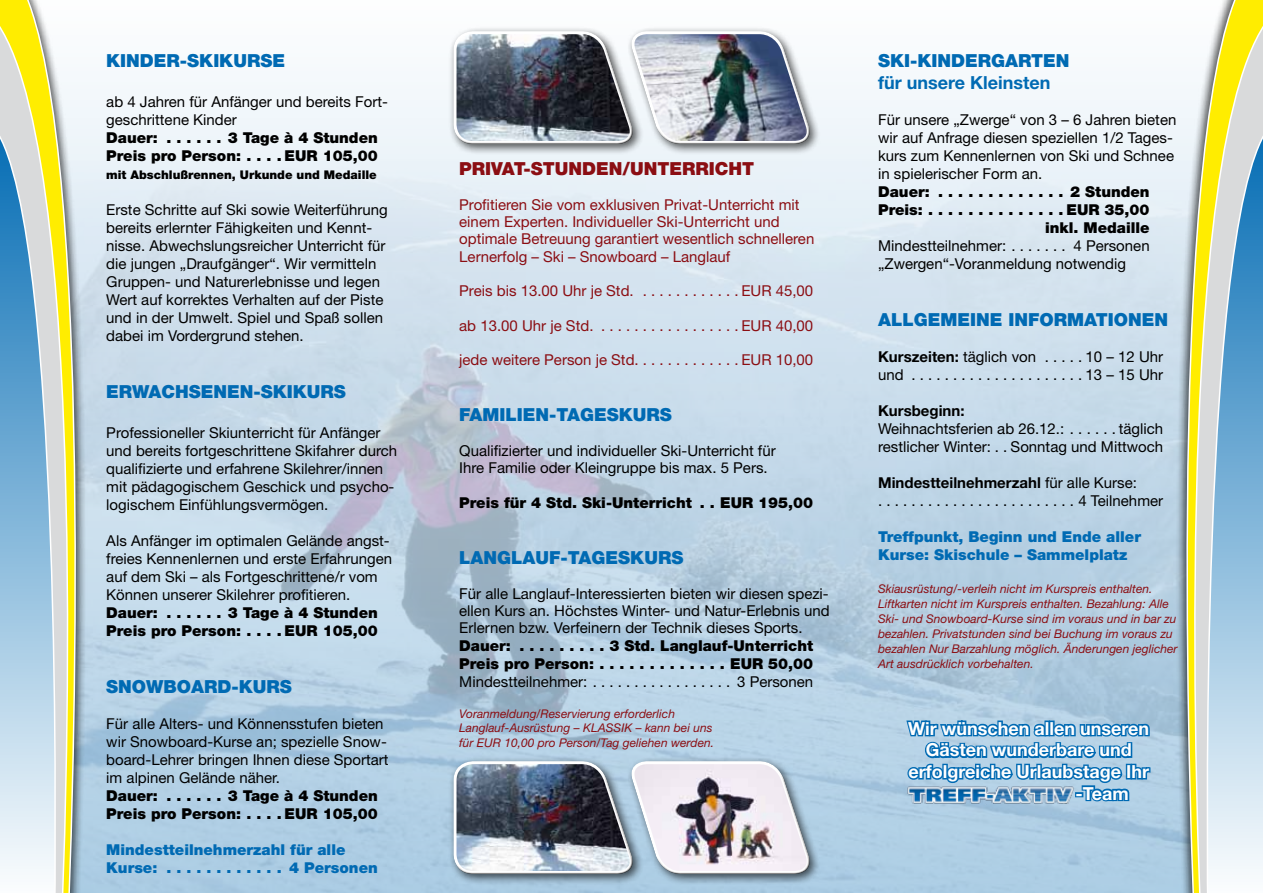
<style>
.page{position:relative;width:1263px;height:893px;background:#fff}
.page>*{position:absolute;margin:0;border:0;box-sizing:border-box;transform-origin:0 0}
.t1{font:900 18px "Helvetica Neue";color:#006ab3}
.t2{font:700 18px "Helvetica Neue";color:#fff}
.t3{font:900 18px "Helvetica Neue";color:#8b0e13}
.t4{font:700 18px "Helvetica Neue";color:#006ab3}
.t5{font:15px/18px "Helvetica Neue";color:#000}
.t6{font:900 15px/18px "Helvetica Neue";color:#000}
.t7{font:15px/17.2px "Helvetica Neue";color:#8b0e13}
.t8{font:900 15px/18px "Helvetica Neue";color:#006ab3}
.t9{font:700 15px "Helvetica Neue";color:#000}
.t10{font:italic 12px/15px "Helvetica Neue";color:#8b0e13}
.t11{font:900 12px "Helvetica Neue";color:#000}
.s1{font-weight:700}
</style>
<div class="page">
<div style="left:101px;top:82px;width:1060px;height:77px;background:#f0f6fa"></div>
<svg style="left:0;top:0;width:101px;height:893px"></svg>
<svg style="left:0;top:8px;width:97px;height:885px"></svg>
<svg style="left:0;top:119px;width:65px;height:774px;background:#b0cbd1"></svg>
<svg style="left:1161px;top:0;width:102px;height:893px"></svg>
<svg style="left:1165px;top:8px;width:98px;height:885px"></svg>
<svg style="left:1197px;top:119px;width:66px;height:774px;background:#b4cdcd"></svg>
<svg style="left:904px;top:701px;width:248px;height:102px;background:#6ca7d0"></svg>
<img style="left:905px;top:785px;width:169px;height:20px">
<div style="left:627px;top:26px;width:194px;height:129px;background:#000;opacity:.65"></div>
<div style="left:448px;top:26px;width:196px;height:129px;background:#000;opacity:.65"></div>
<img style="left:608px;top:31px;width:202px;height:114px">
<div style="left:453px;top:31px;width:155px;height:103px;background:#fff;opacity:.75"></div>
<div style="left:453px;top:40px;width:181px;height:105px;background:#000;opacity:.75"></div>
<div style="left:627px;top:756px;width:194px;height:129px;background:#000;opacity:.65"></div>
<div style="left:448px;top:756px;width:196px;height:129px;background:#000;opacity:.65"></div>
<img style="left:608px;top:761px;width:202px;height:114px">
<div style="left:453px;top:761px;width:155px;height:103px;background:#fff;opacity:.75"></div>
<div style="left:453px;top:770px;width:181px;height:105px;background:#000;opacity:.75"></div>
<p class="t1" style="left:106px;top:50px;width:180px">KINDER-SKIKURSE</p>
<p class="t5" style="left:106px;top:92px;width:283px">ab 4 Jahren für Anfänger und bereits Fort&shy;geschrittene Kinder</p>
<p class="t6" style="left:106px;top:128px;width:273px">Dauer: . . . . . . 3 Tage à 4 Stunden<br>Preis pro Person: . . . EUR 105,00</p>
<p class="t11" style="left:106px;top:167px;width:272px">mit Abschlußrennen, Urkunde und Medaille</p>
<p class="t5" style="left:106px;top:200px;width:283px">Erste Schritte auf Ski sowie Weiterführung bereits erlernter Fähigkeiten und Kennt&shy;nisse. Abwechslungsreicher Unterricht für die jungen „Draufgänger“. Wir vermitteln Gruppen- und Naturerlebnisse und legen Wert auf korrektes Verhalten auf der Piste und in der Umwelt. Spiel und Spaß sollen dabei im Vordergrund stehen.</p>
<p class="t1" style="left:106px;top:381px;width:241px">ERWACHSENEN-SKIKURS</p>
<p class="t5" style="left:106px;top:423px;width:292px">Professioneller Skiunterricht für Anfänger und bereits fortgeschrittene Skifahrer durch qualifizierte und erfahrene Skilehrer/innen mit pädagogischem Geschick und psycho&shy;logischem Einfühlungsvermögen.</p>
<p class="t5" style="left:106px;top:531px;width:287px">Als Anfänger im optimalen Gelände angst&shy;freies Kennenlernen und erste Erfahrungen auf dem Ski – als Fortgeschrittene/r vom Können unserer Skilehrer profitieren.</p>
<p class="t6" style="left:106px;top:603px;width:273px">Dauer: . . . . . . 3 Tage à 4 Stunden<br>Preis pro Person: . . . EUR 105,00</p>
<p class="t1" style="left:106px;top:676px;width:187px">SNOWBOARD-KURS</p>
<p class="t5" style="left:106px;top:715px;width:284px">Für alle Alters- und Könnensstufen bieten wir Snowboard-Kurse an; spezielle Snow&shy;board-Lehrer bringen I hnen diese Sportart im alpinen Gelände näher.</p>
<p class="t6" style="left:106px;top:787px;width:273px">Dauer: . . . . . . 3 Tage à 4 Stunden<br>Preis pro Person: . . . EUR 105,00</p>
<p class="t8" style="left:106px;top:841px;width:273px">Mindestteilnehmerzahl für alle<br>Kurse: . . . . . . . . . . . . 4 Personen</p>
<p class="t3" style="left:459px;top:158px;width:296px">PRIVAT-STUNDEN/UNTERRICHT</p>
<p class="t7" style="left:459px;top:196px;width:357px">Profitieren Sie vom exklusiven Privat-Unterricht mit einem Experten. I ndividueller Ski-Unterricht und optimale Betreuung garantiert wesentlich schnelleren Lernerfolg – Ski – Snowboard – Langlauf</p>
<p class="t7" style="left:459px;top:282px;width:185px">Preis bis 13.00 Uhr je Std. ............</p>
<p class="t7" style="left:741px;top:282px;width:73px">EUR 45,00</p>
<p class="t7" style="left:459px;top:316px;width:144px">ab 13.00 Uhr je Std. .................</p>
<p class="t7" style="left:741px;top:316px;width:73px">EUR 40,00</p>
<p class="t7" style="left:459px;top:351px;width:356px">jede weitere Person je Std. . . . . . . . . . . . . EUR 10,00</p>
<p class="t1" style="left:459px;top:404px;width:214px">FAMILIEN-TAGESKURS</p>
<p class="t5" style="left:459px;top:442px;width:318px;line-height:17.2px">Qualifizierter und individueller Ski-Unterricht für<br>I hre Familie oder Kleingruppe bis max. 5 Pers.</p>
<p class="t6" style="left:459px;top:494px;width:355px">Preis für 4 Std. Ski-Unterricht . . EUR 195,00</p>
<p class="t1" style="left:459px;top:547px;width:226px">LANGLAUF-TAGESKURS</p>
<p class="t5" style="left:459px;top:585px;width:372px;line-height:17.2px;text-align:justify">Für alle Langlauf-I nteressierten bieten wir diesen spezi&shy;ellen Kurs an. Höchstes Winter- und Natur-Erlebnis und Erlernen bzw. Verfeinern der Technik dieses Sports.</p>
<p class="t6" style="left:459px;top:637px;width:355px">Dauer: . . . . . . . . 3 Std. Langlauf-Unterricht<br>Preis pro Person: . . . . . . . . . . . . . EUR 50,00</p>
<p class="t5" style="left:459px;top:672px;width:138px">M indestteilnehmer: ..................</p>
<p class="t5" style="left:737px;top:672px;width:78px">3 Personen</p>
<p class="t10" style="left:459px;top:707px;width:256px;line-height:14.2px">Voranmeldung/Reservierung erforderlich<br>Langlauf-Ausrüstung – KLASSIK – kann bei uns für EUR 10,00 pro Person/Tag geliehen werden.</p>
<p class="t1" style="left:878px;top:50px;width:193px">SKI-KINDERGARTEN</p>
<p class="t4" style="left:878px;top:71px;width:174px">für unsere Kleinsten</p>
<p class="t5" style="left:878px;top:110px;width:300px">Für unsere „Zwerge“ von 3 – 6 Jahren bieten wir auf Anfrage diesen speziellen 1/2 Tages&shy;kurs zum Kennenlernen von Ski und Schnee in spielerischer Form an.</p>
<p class="t6" style="left:878px;top:182px;width:273px;text-align:right">Dauer: . . . . . . . . . . . . . 2 Stunden<br>Preis: . . . . . . . . . . . . . EUR 35,00 inkl. Medaille</p>
<p class="t5" style="left:878px;top:236px;width:135px">M indestteilnehmer:........</p>
<p class="t5" style="left:878px;top:236px;width:273px;text-indent:195px">4 Personen „Zwergen“-Voranmeldung notwendig</p>
<p class="t1" style="left:878px;top:309px;width:292px">ALLGEMEINE INFORMATIONEN</p>
<p class="t5" style="left:878px;top:348px;width:168px"><span class="s1">Kurszeiten:</span> täglich von .....</p>
<p class="t5" style="left:1085px;top:348px;width:79px">10 – 12 Uhr<br>13 – 15 Uhr</p>
<p class="t9" style="left:878px;top:402px;width:88px">Kursbeginn:</p>
<p class="t5" style="left:878px;top:420px;width:193px">Weihnachtsferien ab 26.12.:......</p>
<p class="t5" style="left:878px;top:420px;width:286px;text-align:right">täglich<br>restlicher Winter:.. Sonntag und M ittwoch</p>
<p class="t5" style="left:878px;top:474px;width:286px"><span class="s1">Mindestteilnehmerzahl</span> für alle Kurse:<br>. . . . . . . . . . . . . . . . . . . . . . . . 4 Teilnehmer</p>
<p class="t8" style="left:878px;top:528px;width:264px">Treffpunkt, Beginn und Ende aller<br>Kurse: Skischule – Sammelplatz</p>
<p class="t10" style="left:878px;top:581px;width:301px">Skiausrüstung/-verleih nicht im Kurspreis enthalten.<br>Liftkarten nicht im Kurspreis enthalten. Bezahlung: Alle Ski- und Snowboard-Kurse sind im voraus und in bar zu bezahlen. Privatstunden sind bei Buchung im voraus zu bezahlen Nur Barzahlung möglich. Änderungen jeglicher Art ausdrücklich vorbehalten.</p>
<p class="t2" style="left:908px;top:717px;width:242px">Wir wünschen allen unseren</p>
<p class="t2" style="left:926px;top:739px;width:208px">Gästen wunderbare und</p>
<p class="t2" style="left:908px;top:760px;width:242px">erfolgreiche Urlaubstage Ihr</p>
<p class="t2" style="left:1075px;top:782px;width:55px">-Team</p>
</div>
